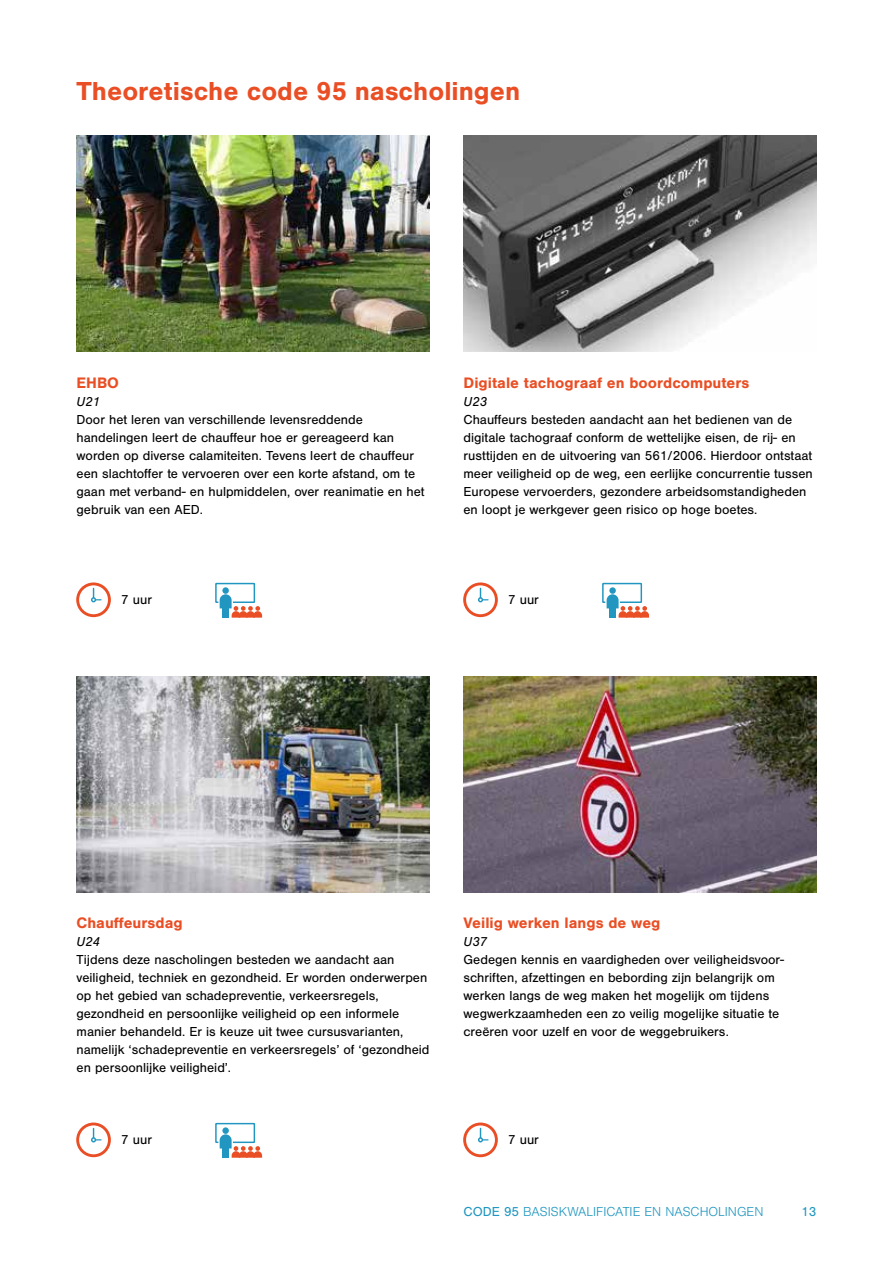
<style>
.page{position:relative;width:893px;height:1263px;background:#fff}
.page>*{position:absolute;margin:0;border:0;box-sizing:border-box;transform-origin:0 0}
.t1{font:700 27px "Nimbus San";color:#e94e24}
.t2{font:700 15.75px "Nimbus San";color:#e94e24}
.t3{font:13.5px/18px "Nimbus San";color:#000}
.t4{font:300 13.5px "Nimbus San";color:#2096c0}
.t5{font:italic 13.5px "Nimbus San";color:#000}
.t6{font:13.5px "Nimbus San";color:#2096c0}
.s1{font-weight:400}
</style>
<div class="page">
<img style="left:77px;top:136px;width:352px;height:216px">
<div style="left:76px;top:582px;width:35px;height:35px;border:3px solid #e94e24;border-radius:50%"></div>
<svg style="left:91px;top:588px;width:10px;height:14px"></svg>
<div style="left:215px;top:583px;width:40px;height:20px;border:1px solid #2096c0"></div>
<svg style="left:218px;top:593px;width:44px;height:25px"></svg>
<div style="left:222px;top:606px;width:7px;height:12px;background:#2096c0"></div>
<div style="left:222px;top:587px;width:7px;height:7px;background:#2096c0;border-radius:50%"></div>
<img style="left:463px;top:136px;width:353px;height:216px">
<img style="left:463px;top:676px;width:353px;height:216px">
<img style="left:77px;top:676px;width:352px;height:216px">
<div style="left:463px;top:1122px;width:35px;height:35px;border:3px solid #e94e24;border-radius:50%"></div>
<svg style="left:478px;top:1128px;width:10px;height:14px"></svg>
<div style="left:602px;top:583px;width:40px;height:20px;border:1px solid #2096c0"></div>
<svg style="left:605px;top:593px;width:44px;height:25px"></svg>
<div style="left:609px;top:606px;width:7px;height:12px;background:#2096c0"></div>
<div style="left:609px;top:587px;width:7px;height:7px;background:#2096c0;border-radius:50%"></div>
<div style="left:463px;top:582px;width:35px;height:35px;border:3px solid #e94e24;border-radius:50%"></div>
<svg style="left:478px;top:588px;width:10px;height:14px"></svg>
<div style="left:76px;top:1122px;width:35px;height:35px;border:3px solid #e94e24;border-radius:50%"></div>
<svg style="left:91px;top:1128px;width:10px;height:14px"></svg>
<div style="left:215px;top:1123px;width:40px;height:20px;border:1px solid #2096c0"></div>
<svg style="left:218px;top:1133px;width:44px;height:25px"></svg>
<div style="left:222px;top:1146px;width:7px;height:12px;background:#2096c0"></div>
<div style="left:222px;top:1127px;width:7px;height:7px;background:#2096c0;border-radius:50%"></div>
<h1 class="t1" style="left:77px;top:76px;width:445px">Theoretische code 95 nascholingen</h1>
<p class="t2" style="left:77px;top:374px;width:44px">EHBO</p>
<p class="t5" style="left:77px;top:394px;width:25px">U21</p>
<p class="t3" style="left:77px;top:411px;width:349px">Door het leren van verschillende levensreddende handelingen leert de chauffeur hoe er gereageerd kan worden op diverse calamiteiten. Tevens leert de chauffeur een slachtoffer te vervoeren over een korte afstand, om te gaan met verband- en hulpmiddelen, over reanimatie en het gebruik van een AED.</p>
<p class="t3" style="left:121px;top:591px;width:32px">7 uur</p>
<p class="t2" style="left:463px;top:374px;width:288px">Digitale tachograaf en boordcomputers</p>
<p class="t5" style="left:463px;top:394px;width:25px">U23</p>
<p class="t3" style="left:463px;top:411px;width:351px">Chauffeurs besteden aandacht aan het bedienen van de digitale tachograaf conform de wettelijke eisen, de rij- en rusttijden en de uitvoering van 561/2006. Hierdoor ontstaat meer veiligheid op de weg, een eerlijke concurrentie tussen Europese vervoerders, gezondere arbeidsomstandigheden en loopt je werkgever geen risico op hoge boetes.</p>
<p class="t3" style="left:508px;top:591px;width:32px">7 uur</p>
<p class="t2" style="left:77px;top:914px;width:108px">Chauffeursdag</p>
<p class="t5" style="left:77px;top:934px;width:25px">U24</p>
<p class="t3" style="left:77px;top:951px;width:354px">Tijdens deze nascholingen besteden we aandacht aan veiligheid, techniek en gezondheid. Er worden onderwerpen op het gebied van schadepreventie, verkeersregels, gezondheid en persoonlijke veiligheid op een informele manier behandeld. Er is keuze uit twee cursusvarianten, namelijk ‘schadepreventie en verkeersregels’ of ‘gezondheid en persoonlijke veiligheid’.</p>
<p class="t3" style="left:121px;top:1131px;width:32px">7 uur</p>
<p class="t2" style="left:463px;top:914px;width:198px">Veilig werken langs de weg</p>
<p class="t5" style="left:463px;top:934px;width:25px">U37</p>
<p class="t3" style="left:463px;top:951px;width:322px">Gedegen kennis en vaardigheden over veiligheidsvoor&shy;schriften, afzettingen en bebording zijn belangrijk om werken langs de weg maken het mogelijk om tijdens wegwerkzaamheden een zo veilig mogelijke situatie te creëren voor uzelf en voor de weggebruikers.</p>
<p class="t3" style="left:508px;top:1131px;width:32px">7 uur</p>
<p class="t4" style="left:463px;top:1204px;width:301px"><span class="s1">CODE 95</span> BASISKWALIFICATIE EN NASCHOLINGEN</p>
<p class="t6" style="left:801px;top:1204px;width:17px">13</p>
</div>
